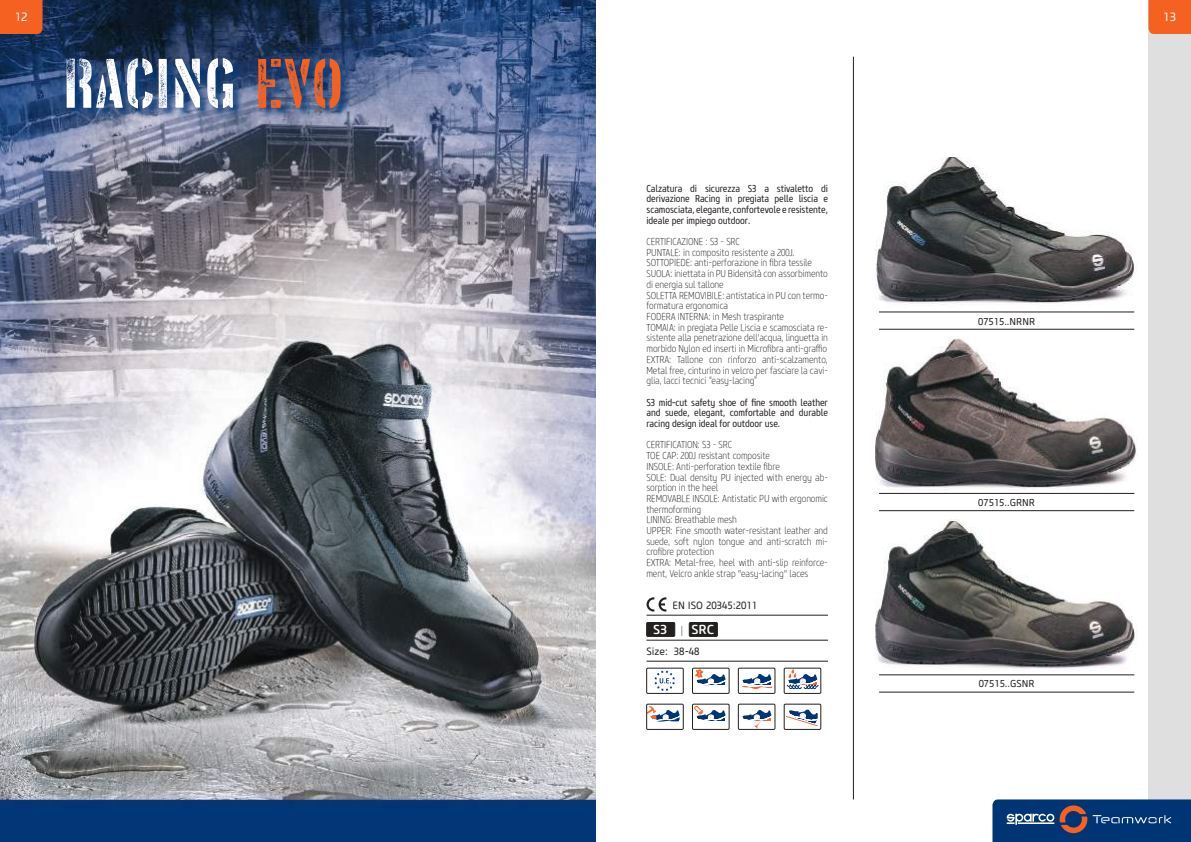
<style>
.page{position:relative;width:1191px;height:842px;background:#fff}
.page>*{position:absolute;margin:0;border:0;box-sizing:border-box;transform-origin:0 0}
.t1{font:72px "Vtg Stencil US No 72 Alt Rough";color:#fff}
.t2{font:500 13px "Core Sans M55";color:#fff}
.t3{font:12px "Core Sans M45";color:#fff}
.t4{font:10.5px "Core Sans M45";color:#241f1f;scale:.95 1}
.t5{font:200 10px/10.7px "Core Sans M27 Cn";letter-spacing:-.01em;color:#241f1f}
.t6{font:10px/10.7px "Core Sans M47 Cn";letter-spacing:-.01em;color:#241f1f;text-align:justify}
.t7{font:10px "Core Sans M45";color:#241f1f}
.s1{color:#f56121}
.s2{font-family:"Core Sans M27 Cn";font-weight:200;font-size:10.5px;color:#241f1f}
</style>
<div class="page">
<img style="left:0;top:0;width:595px;height:842px">
<img style="left:875px;top:519px;width:262px;height:156px">
<hr style="left:879px;top:675px;width:255px;height:1px;background:#241f1f">
<hr style="left:879px;top:692px;width:255px;height:1px;background:#241f1f">
<img style="left:875px;top:338px;width:262px;height:155px">
<hr style="left:879px;top:493px;width:255px;height:1px;background:#241f1f">
<hr style="left:879px;top:510px;width:255px;height:1px;background:#241f1f">
<img style="left:875px;top:157px;width:261px;height:155px">
<hr style="left:879px;top:312px;width:255px;height:1px;background:#241f1f">
<hr style="left:879px;top:329px;width:255px;height:1px;background:#241f1f">
<div style="left:1148px;top:0;width:43px;height:842px;background:#e0dfdf"></div>
<div style="left:67px;top:59px;width:285px;height:60px;background:#003575;opacity:.75"></div>
<hr style="left:853px;top:57px;width:1px;height:742px;background:#241f1f">
<hr style="left:646px;top:615px;width:182px;height:1px;background:#241f1f">
<hr style="left:646px;top:640px;width:182px;height:1px;background:#241f1f">
<hr style="left:646px;top:661px;width:182px;height:1px;background:#241f1f">
<svg style="left:646px;top:597px;width:20px;height:14px"></svg>
<div style="left:646px;top:622px;width:29px;height:14px;background:#241f1f"></div>
<div style="left:646px;top:622px;width:29px;height:14px;border:1px solid #241f1f"></div>
<div style="left:689px;top:622px;width:28px;height:14px;background:#241f1f"></div>
<div style="left:689px;top:622px;width:28px;height:14px;border:1px solid #241f1f"></div>
<svg style="left:654px;top:670px;width:21px;height:21px"></svg>
<div style="left:646px;top:668px;width:37px;height:25px;border:1px solid #241f1f"></div>
<svg style="left:695px;top:670px;width:31px;height:16px"></svg>
<div style="left:692px;top:668px;width:37px;height:25px;border:1px solid #241f1f"></div>
<svg style="left:742px;top:674px;width:31px;height:16px"></svg>
<div style="left:738px;top:668px;width:37px;height:25px;border:1px solid #241f1f"></div>
<svg style="left:786px;top:670px;width:33px;height:19px"></svg>
<div style="left:784px;top:668px;width:37px;height:25px;border:1px solid #241f1f"></div>
<svg style="left:648px;top:706px;width:32px;height:16px"></svg>
<div style="left:646px;top:704px;width:37px;height:25px;border:1px solid #241f1f"></div>
<svg style="left:694px;top:706px;width:32px;height:15px"></svg>
<div style="left:692px;top:704px;width:37px;height:25px;border:1px solid #241f1f"></div>
<svg style="left:742px;top:710px;width:30px;height:17px"></svg>
<div style="left:738px;top:704px;width:37px;height:25px;border:1px solid #241f1f"></div>
<svg style="left:786px;top:709px;width:32px;height:18px"></svg>
<div style="left:784px;top:704px;width:37px;height:25px;border:1px solid #241f1f"></div>
<svg style="left:1148px;top:0;width:43px;height:34px"></svg>
<svg style="left:0;top:0;width:43px;height:34px"></svg>
<svg style="left:992px;top:799px;width:199px;height:43px;background:#1a437a"></svg>
<p class="t3" style="left:15px;top:10px;width:14px">12</p>
<p class="t3" style="left:1163px;top:10px;width:14px">13</p>
<h1 class="t1" style="left:62px;top:43px;width:282px">RACING <span class="s1">EVO</span></h1>
<p class="t6" style="left:646px;top:183px;width:183px">Calzatura di sicurezza S3 a stivaletto di derivazione Racing in pregiata pelle liscia e scamosciata, elegante, confortevolee resistente, ideale per impiego outdoor.</p>
<p class="t5" style="left:646px;top:236px;width:183px">CERTIFICAZIONE : S3 - SRC<br>PUNTALE: in composito resistente a 200J.<br>SOTTOPIEDE: anti-perforazione in fibra tessile SUOLA: iniettata in PU Bidensità con assorbimento di energia sul tallone<br>SOLETTA REMOVIBILE: antistatica in PU con termo&shy;formatura ergonomica<br>FODERA INTERNA: in Mesh traspirante<br>TOMAIA: in pregiata Pelle Liscia e scamosciata re&shy;sistente alla penetrazione dell'acqua, linguetta in morbido Nylon ed inserti in Microfibra anti-graffio EXTRA: Tallone con rinforzo anti-scalzamento, Metal free, cinturino in velcro per fasciare la cavi&shy;glia, lacci tecnici “easy-lacing”</p>
<p class="t6" style="left:646px;top:397px;width:183px">S3 mid-cut safety shoe of fine smooth leather and suede, elegant, comfortable and durable racing design ideal for outdoor use.</p>
<p class="t5" style="left:646px;top:440px;width:183px">CERTIFICATION: S3 - SRC<br>TOE CAP: 200J resistant composite<br>INSOLE: Anti-perforation textile fibre<br>SOLE: Dual density PU injected with energy ab&shy;sorption in the heel<br>REMOVABLE INSOLE: Antistatic PU with ergonomic thermoforming<br>LINING: Breathable mesh<br>UPPER: Fine smooth water-resistant leather and suede, soft nylon tongue and anti-scratch mi&shy;crofibre protection<br>EXTRA: Metal-free, heel with anti-slip reinforce&shy;ment, Velcro ankle strap "easy-lacing" laces</p>
<p class="t4" style="left:672px;top:598px;width:91px">EN ISO 20345:2011</p>
<h2 class="t2" style="left:653px;top:621px;width:16px">S3</h2>
<h2 class="t2" style="left:681px;top:621px;width:35px"><span class="s2">|</span> SRC</h2>
<p class="t4" style="left:646px;top:644px;width:57px">Size: 38-48</p>
<p class="t7" style="left:978px;top:315px;width:59px">07515..NRNR</p>
<p class="t7" style="left:978px;top:496px;width:58px">07515..GRNR</p>
<p class="t7" style="left:978px;top:678px;width:57px">07515..GSNR</p>
</div>
